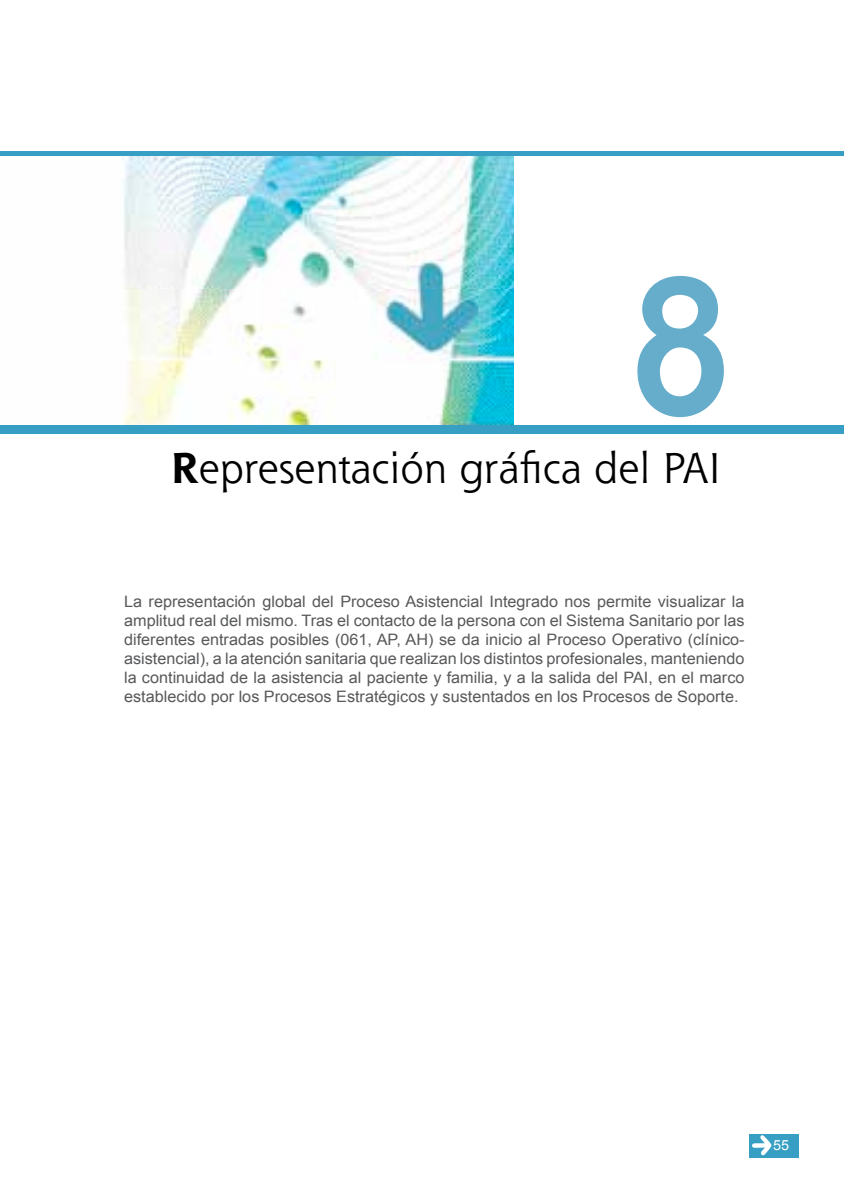
<style>
.page{position:relative;width:844px;height:1191px;background:#fff}
.page>*{position:absolute;margin:0;border:0;box-sizing:border-box;transform-origin:0 0}
.t1{font:700 189.17px "Shannon";color:#66adcc;scale:.88 1}
.t2{font:42px "Shannon";color:#000}
.t3{font:15.75px/18.9px "Arial";color:#58595b;text-align:justify}
.t4{font:14px "Arial";color:#fff}
.s1{font-weight:700}
</style>
<div class="page">
<img style="left:123px;top:156px;width:390px;height:269px">
<div style="left:0;top:151px;width:843px;height:5px;background:#369fc3"></div>
<div style="left:0;top:425px;width:843px;height:9px;background:#369fc3"></div>
<div style="left:749px;top:1134px;width:49px;height:23px;background:#369fc3"></div>
<svg style="left:752px;top:1135px;width:19px;height:21px"></svg>
<h1 class="t1" style="left:629px;top:229px;width:117px">8</h1>
<h2 class="t2" style="left:171px;top:441px;width:551px"><span class="s1">R</span>epresentación gráfica del PAI</h2>
<p class="t3" style="left:124px;top:592px;width:622px">La representación global del Proceso Asistencial Integrado nos permite visualizar la amplitud real del mismo. Tras el contacto de la persona con el Sistema Sanitario por las diferentes entradas posibles (061, AP, AH) se da inicio al Proceso Operativo (clínico&shy;asistencial), a la atención sanitaria que realizan los distintos profesionales, manteniendo la continuidad de la asistencia al paciente y familia, y a la salida del PAI, en el marco establecido por los Procesos Estratégicos y sustentados en los Procesos de Soporte.</p>
<p class="t4" style="left:773px;top:1135px;width:18px">55</p>
</div>
